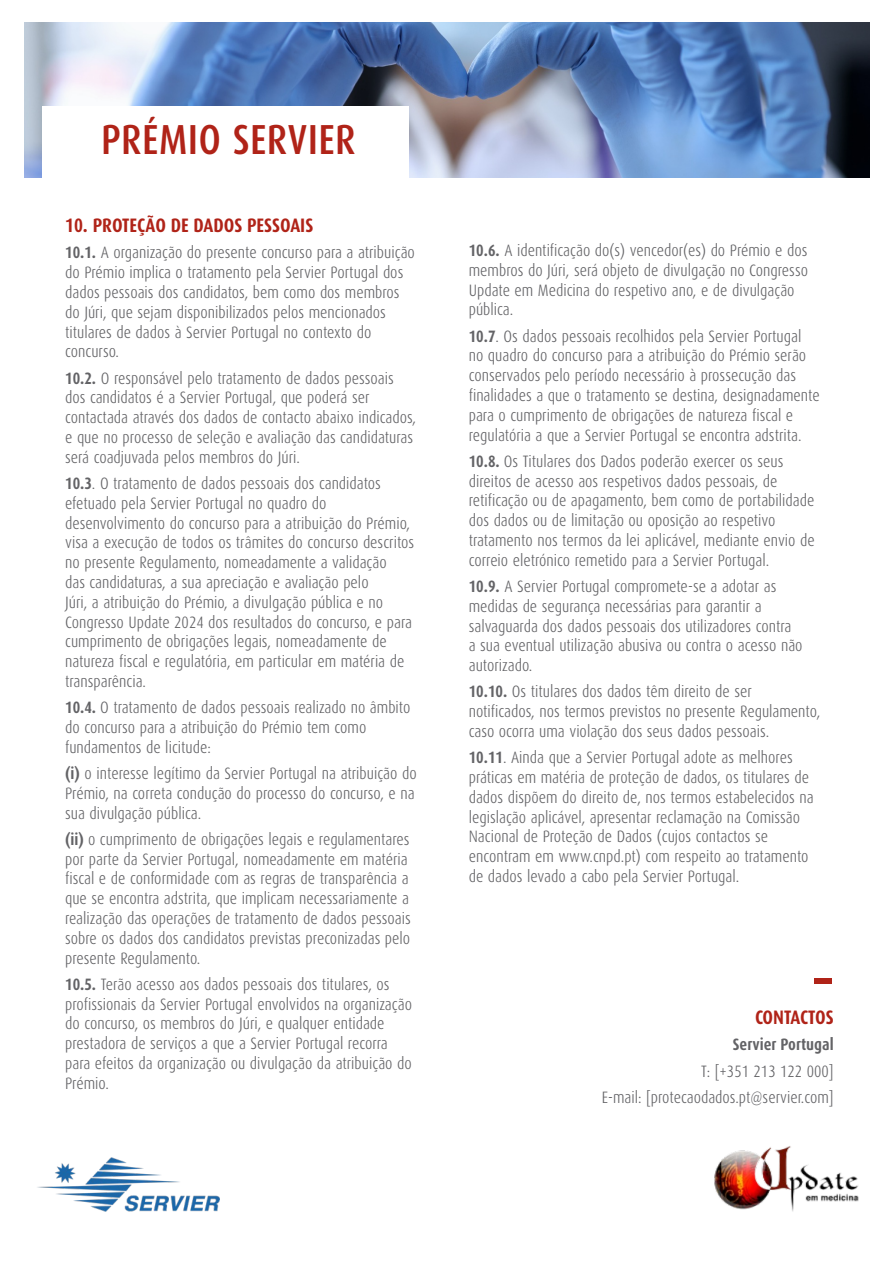
<style>
.page{position:relative;width:893px;height:1263px;background:#fff}
.page>*{position:absolute;margin:0;border:0;box-sizing:border-box;transform-origin:0 0}
.t1{font:500 42px "Dax Condensed";letter-spacing:.01em;color:#b02318}
.t2{font:700 19.5px "Dax Condensed";color:#b02318}
.t3{font:300 16.5px/19.8px "Dax Condensed";color:#636366}
.t4{font:700 16.5px "Dax Condensed";color:#636366}
.s1{font-weight:700}
</style>
<div class="page">
<img style="left:24px;top:22px;width:846px;height:156px">
<img style="left:714px;top:1146px;width:145px;height:66px">
<img style="left:37px;top:1157px;width:182px;height:55px">
<div style="left:43px;top:106px;width:366px;height:73px;background:#fff"></div>
<div style="left:815px;top:978px;width:17px;height:6px;background:#b02318"></div>
<h1 class="t1" style="left:101px;top:117px;width:256px">PRÉMIO SERVIER</h1>
<p class="t2" style="left:65px;top:215px;width:250px">10. PROTEÇÃO DE DADOS PESSOAIS</p>
<p class="t3" style="left:65px;top:243px;width:351px"><span class="s1">10.1.</span> A organização do presente concurso para a atribuição do Prémio implica o tratamento pela Servier Portugal dos dados pessoais dos candidatos, bem como dos membros do Júri, que sejam disponibilizados pelos mencionados titulares de dados à Servier Portugal no contexto do concurso.</p>
<p class="t3" style="left:65px;top:368px;width:352px"><span class="s1">10.2.</span> O responsável pelo tratamento de dados pessoais dos candidatos é a Servier Portugal, que poderá ser contactada através dos dados de contacto abaixo indicados, e que no processo de seleção e avaliação das candidaturas será coadjuvada pelos membros do Júri.</p>
<p class="t3" style="left:65px;top:474px;width:351px"><span class="s1">10.3</span>. O tratamento de dados pessoais dos candidatos efetuado pela Servier Portugal no quadro do desenvolvimento do concurso para a atribuição do Prémio, visa a execução de todos os trâmites do concurso descritos no presente Regulamento, nomeadamente a validação<br>das candidaturas, a sua apreciação e avaliação pelo<br>Júri, a atribuição do Prémio, a divulgação pública e no Congresso Update 2024 dos resultados do concurso, e para cumprimento de obrigações legais, nomeadamente de natureza fiscal e regulatória, em particular em matéria de transparência.</p>
<p class="t3" style="left:65px;top:698px;width:347px"><span class="s1">10.4.</span> O tratamento de dados pessoais realizado no âmbito do concurso para a atribuição do Prémio tem como fundamentos de licitude:</p>
<p class="t3" style="left:65px;top:763px;width:353px"><span class="s1">(i)</span> o interesse legítimo da Servier Portugal na atribuição do<br>Prémio, na correta condução do processo do concurso, e na sua divulgação pública.</p>
<p class="t3" style="left:65px;top:829px;width:347px"><span class="s1">(ii)</span> o cumprimento de obrigações legais e regulamentares por parte da Servier Portugal, nomeadamente em matéria fiscal e de conformidade com as regras de transparência a que se encontra adstrita, que implicam necessariamente a realização das operações de tratamento de dados pessoais sobre os dados dos candidatos previstas preconizadas pelo presente Regulamento.</p>
<p class="t3" style="left:65px;top:974px;width:348px"><span class="s1">10.5.</span> Terão acesso aos dados pessoais dos titulares, os profissionais da Servier Portugal envolvidos na organização do concurso, os membros do Júri, e qualquer entidade prestadora de serviços a que a Servier Portugal recorra para efeitos da organização ou divulgação da atribuição do Prémio.</p>
<p class="t3" style="left:469px;top:241px;width:341px"><span class="s1">10.6.</span> A identificação do(s) vencedor(es) do Prémio e dos membros do Júri, será objeto de divulgação no Congresso Update em Medicina do respetivo ano, e de divulgação pública.</p>
<p class="t3" style="left:469px;top:326px;width:353px"><span class="s1">10.7</span>. Os dados pessoais recolhidos pela Servier Portugal no quadro do concurso para a atribuição do Prémio serão conservados pelo período necessário à prossecução das finalidades a que o tratamento se destina, designadamente para o cumprimento de obrigações de natureza fiscal e regulatória a que a Servier Portugal se encontra adstrita.</p>
<p class="t3" style="left:469px;top:451px;width:347px"><span class="s1">10.8.</span> Os Titulares dos Dados poderão exercer os seus direitos de acesso aos respetivos dados pessoais, de retificação ou de apagamento, bem como de portabilidade dos dados ou de limitação ou oposição ao respetivo tratamento nos termos da lei aplicável, mediante envio de correio eletrónico remetido para a Servier Portugal.</p>
<p class="t3" style="left:469px;top:577px;width:335px"><span class="s1">10.9.</span> A Servier Portugal compromete-se a adotar as medidas de segurança necessárias para garantir a salvaguarda dos dados pessoais dos utilizadores contra<br>a sua eventual utilização abusiva ou contra o acesso não autorizado.</p>
<p class="t3" style="left:469px;top:682px;width:353px"><span class="s1">10.10.</span> Os titulares dos dados têm direito de ser notificados, nos termos previstos no presente Regulamento, caso ocorra uma violação dos seus dados pessoais.</p>
<p class="t3" style="left:469px;top:748px;width:346px"><span class="s1">10.11</span>. Ainda que a Servier Portugal adote as melhores práticas em matéria de proteção de dados, os titulares de dados dispõem do direito de, nos termos estabelecidos na legislação aplicável, apresentar reclamação na Comissão Nacional de Proteção de Dados (cujos contactos se encontram em www.cnpd.pt) com respeito ao tratamento de dados levado a cabo pela Servier Portugal.</p>
<p class="t2" style="left:755px;top:1007px;width:80px">CONTACTOS</p>
<p class="t4" style="left:733px;top:1035px;width:102px">Servier Portugal</p>
<p class="t3" style="left:701px;top:1061px;width:134px">T: [+351 213 122 000]</p>
<p class="t3" style="left:602px;top:1087px;width:233px">E-mail: [protecaodados.pt@servier.com]</p>
</div>
